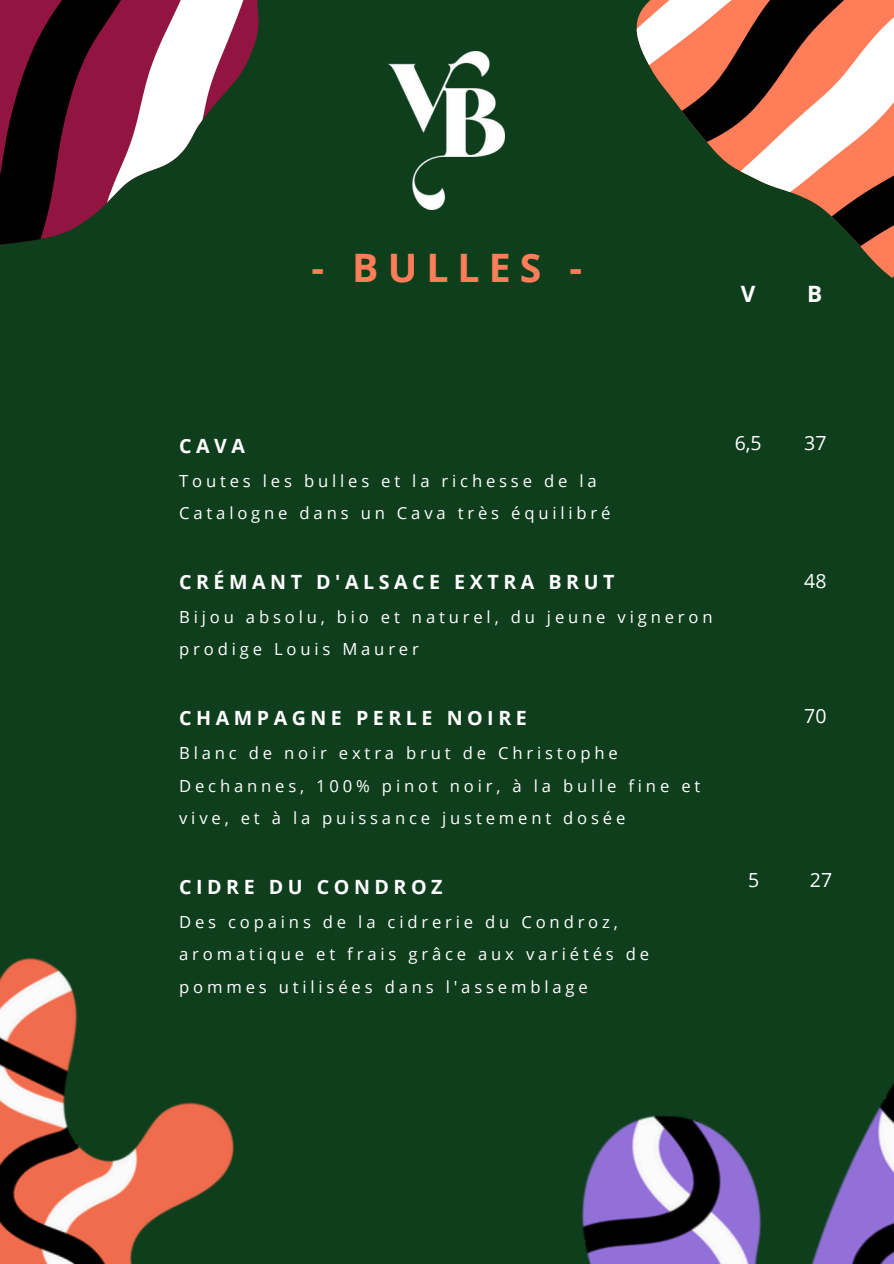
<style>
.page{position:relative;width:894px;height:1264px;background:#fff}
.page>*{position:absolute;margin:0;border:0;box-sizing:border-box;transform-origin:0 0}
.t1{font:700 39.15px "Open Sans";letter-spacing:.23em;color:#ff7d58}
.t2{font:700 22.5px "Open Sans";color:#fff}
.t3{font:700 19.65px "Open Sans";letter-spacing:.23em;color:#fff}
.t4{font:19.5px "Open Sans";color:#fff}
.t5{font:16.65px/32.7px "Open Sans";letter-spacing:.23em;color:#fff}
</style>
<div class="page">
<div style="left:0;top:0;width:893px;height:1263px;background:#0e3e1b"></div>
<svg style="left:636px;top:0;width:257px;height:278px"></svg>
<svg style="left:25px;top:0;width:116px;height:242px;fill:#911540"></svg>
<svg style="left:141px;top:0;width:117px;height:175px"></svg>
<svg style="left:0;top:0;width:25px;height:245px"></svg>
<img style="left:388px;top:52px;width:116px;height:157px">
<img style="left:581px;top:1084px;width:312px;height:179px">
<img style="left:0;top:957px;width:234px;height:306px">
<p class="t1" style="left:311px;top:240px;width:272px">- BULLES -</p>
<p class="t2" style="left:740px;top:278px;width:16px">V</p>
<h2 class="t2" style="left:806px;top:278px;width:17px">B</h2>
<p class="t3" style="left:179px;top:432px;width:67px">CAVA</p>
<p class="t5" style="left:179px;top:463px;width:433px">Toutes les bulles et la richesse de la<br>Catalogne dans un Cava très équilibré</p>
<p class="t3" style="left:179px;top:568px;width:436px">CRÉMANT D'ALSACE EXTRA BRUT</p>
<p class="t5" style="left:179px;top:600px;width:535px">Bijou absolu, bio et naturel, du jeune vigneron prodige Louis Maurer</p>
<p class="t3" style="left:179px;top:704px;width:349px">CHAMPAGNE PERLE NOIRE</p>
<p class="t5" style="left:179px;top:736px;width:522px">Blanc de noir extra brut de Christophe<br>Dechannes, 100% pinot noir, à la bulle fine et vive, et à la puissance justement dosée</p>
<p class="t3" style="left:179px;top:873px;width:265px">CIDRE DU CONDROZ</p>
<p class="t5" style="left:179px;top:904px;width:471px">Des copains de la cidrerie du Condroz, aromatique et frais grâce aux variétés de pommes utilisées dans l'assemblage</p>
<h1 class="t4" style="left:734px;top:429px;width:29px">6,5</h1>
<p class="t4" style="left:804px;top:429px;width:24px">37</p>
<p class="t4" style="left:804px;top:567px;width:24px">48</p>
<p class="t4" style="left:804px;top:702px;width:24px">70</p>
<p class="t4" style="left:748px;top:866px;width:13px">5</p>
<p class="t4" style="left:809px;top:866px;width:24px">27</p>
</div>
